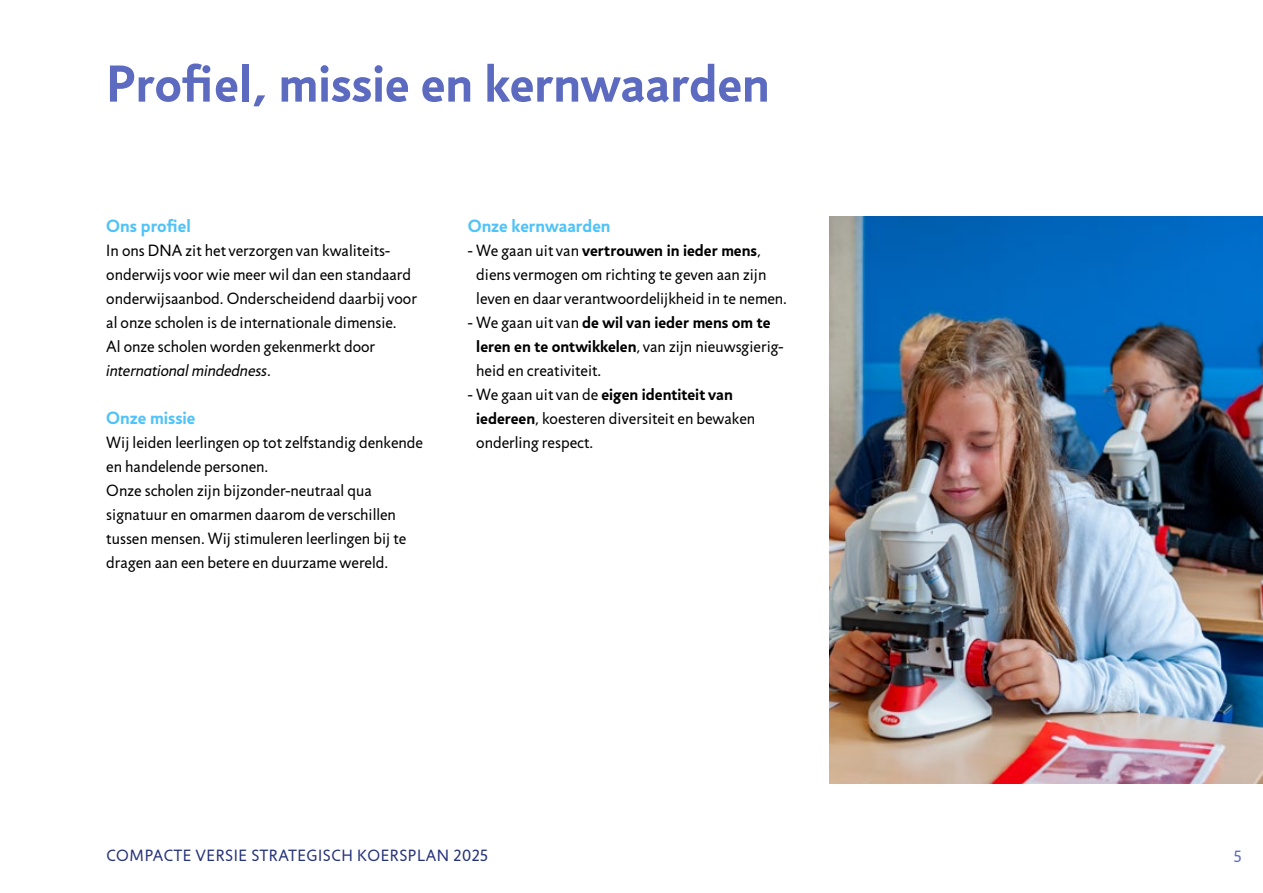
<style>
.page{position:relative;width:1263px;height:893px;background:#fff}
.page>*{position:absolute;margin:0;border:0;box-sizing:border-box;transform-origin:0 0}
.TITEL_Variatie_Hoofd{font:700 52.5px "Jigsaw Std";color:#5c6bc0}
.TUSSENKOP_Lichtblauw{font:700 18px "Jigsaw Std";color:#4fc3f8}
.BROOD{font:16.5px/24px "Jigsaw Std";color:#000}
.t1{font:16.5px "Jigsaw Std";letter-spacing:.04em;color:#253179}
.t2{font:16.5px "Jigsaw Std";color:#5c6bc0}
.s1{font-style:italic}
.s2{font-weight:700}
</style>
<div class="page">
<img style="left:829px;top:216px;width:434px;height:568px">
<p class="TITEL_Variatie_Hoofd" style="left:106px;top:53px;width:665px">Profiel, missie en kernwaarden</p>
<p class="TUSSENKOP_Lichtblauw" style="left:106px;top:215px;width:86px">Ons profiel</p>
<p class="BROOD" style="left:106px;top:238px;width:312px">In ons DNA zit het verzorgen van kwaliteits&shy;onderwijs voor wie meer wil dan een standaard onderwijsaanbod. Onderscheidend daarbij voor al onze scholen is de internationale dimensie.<br>Al onze scholen worden gekenmerkt door <span class="s1">international mindedness</span>.</p>
<p class="TUSSENKOP_Lichtblauw" style="left:106px;top:407px;width:91px">Onze missie</p>
<p class="BROOD" style="left:106px;top:430px;width:318px">Wij leiden leerlingen op tot zelfstandig denkende en handelende personen.</p>
<p class="BROOD" style="left:106px;top:478px;width:301px">Onze scholen zijn bijzonder-neutraal qua signatuur en omarmen daarom de verschillen tussen mensen. Wij stimuleren leerlingen bij te dragen aan een betere en duurzame wereld.</p>
<p class="TUSSENKOP_Lichtblauw" style="left:468px;top:215px;width:144px">Onze kernwaarden</p>
<p class="BROOD" style="left:476px;top:238px;width:312px;text-indent:-9px">- We gaan uit van <span class="s2">vertrouwen in ieder mens</span>, diens vermogen om richting te geven aan zijn leven en daar verantwoordelijkheid in te nemen.</p>
<p class="BROOD" style="left:476px;top:310px;width:309px;text-indent:-9px">- We gaan uit van <span class="s2">de wil van ieder mens om te leren en te ontwikkelen</span>, van zijn nieuwsgierig&shy;heid en creativiteit.</p>
<p class="BROOD" style="left:476px;top:382px;width:281px;text-indent:-9px">- We gaan uit van de <span class="s2">eigen identiteit van iedereen</span>, koesteren diversiteit en bewaken onderling respect.</p>
<p class="t1" style="left:106px;top:845px;width:383px">COMPACTE VERSIE STRATEGISCH KOERSPLAN 2025</p>
<p class="t2" style="left:1234px;top:846px;width:9px">5</p>
</div>
